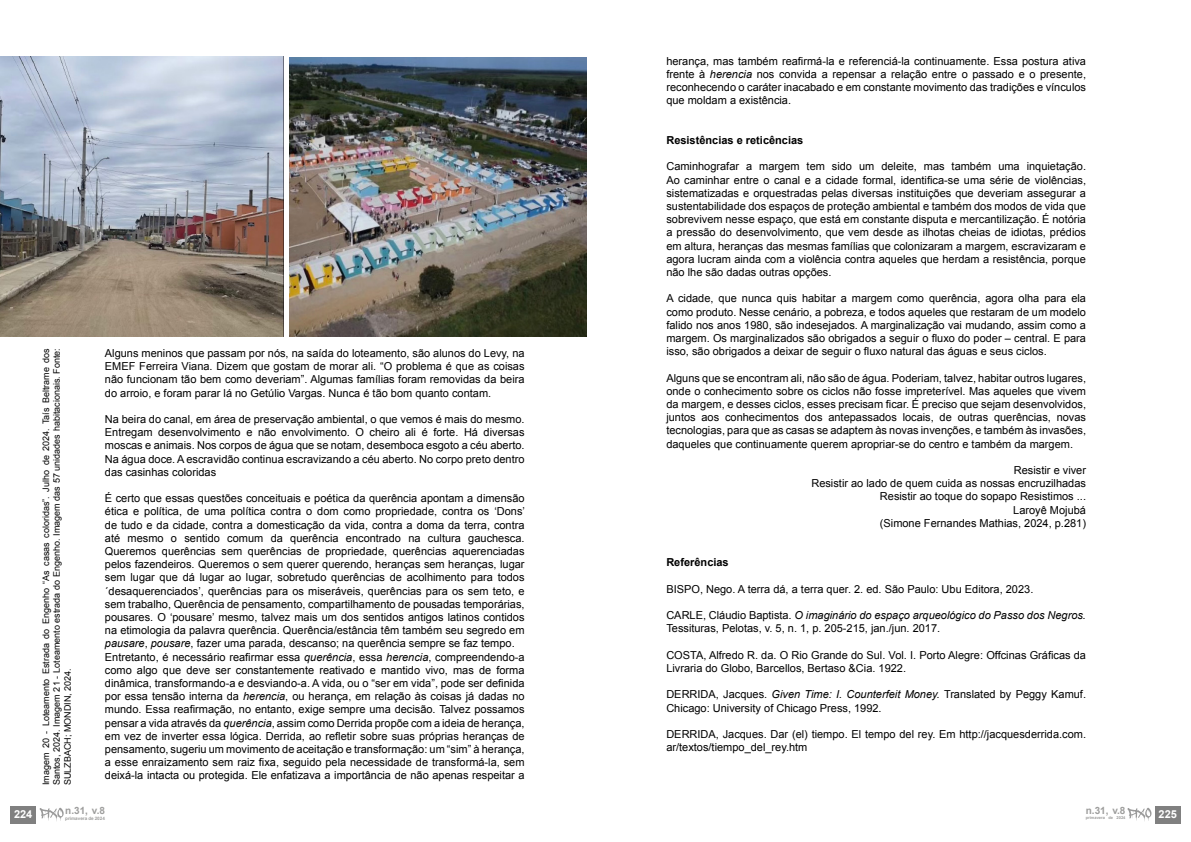
<style>
.page{position:relative;width:1191px;height:842px;background:#fff}
.page>*{position:absolute;margin:0;border:0;box-sizing:border-box;transform-origin:0 0}
.t1{font:11px/13.2px "Arial";color:#000;text-align:justify}
.t2{font:700 11px "Arial";color:#000}
.t3{font:700 11px "Arial";color:#fff}
.t4{font:700 10px "Arial";color:#9d9d9c}
.t5{font:9px/10.8px "Arial";color:#000;text-align:justify}
.t6{font:700 4.6px "Arial";color:#9d9d9c}
.t7{font:700 4px "Arial";color:#9d9d9c}
.s1{font-style:italic}
</style>
<div class="page">
<img style="left:0;top:57px;width:283px;height:279px">
<img style="left:289px;top:57px;width:298px;height:279px">
<div style="left:11px;top:806px;width:25px;height:17px;background:#808080"></div>
<svg style="left:40px;top:808px;width:24px;height:13px"></svg>
<div style="left:1155px;top:806px;width:25px;height:17px;background:#808080"></div>
<svg style="left:1127px;top:808px;width:24px;height:13px"></svg>
<p class="t5" style="left:41px;top:785px;width:439px;rotate:-90deg">Imagem 20 - Loteamento Estrada do Engenho “As casas coloridas”. Julho de 2024. Taís Beltrame dos Santos, 2024. Imagem 21 - Loteamento estrada do Engenho. Imagem das 57 unidades habitacionais. Fonte:<br>SULZBACH; MONDIN, 2024.</p>
<p class="t1" style="left:105px;top:347px;width:421px">Alguns meninos que passam por nós, na saída do loteamento, são alunos do Levy, na EMEF Ferreira Viana. Dizem que gostam de morar ali. “O problema é que as coisas não funcionam tão bem como deveriam”. Algumas famílias foram removidas da beira do arroio, e foram parar lá no Getúlio Vargas. Nunca é tão bom quanto contam.</p>
<p class="t1" style="left:105px;top:413px;width:421px">Na beira do canal, em área de preservação ambiental, o que vemos é mais do mesmo.<br>Entregam desenvolvimento e não envolvimento. O cheiro ali é forte. Há diversas moscas e animais. Nos corpos de água que se notam, desemboca esgoto a céu aberto.<br>Na água doce. A escravidão continua escravizando a céu aberto. No corpo preto dentro das casinhas coloridas</p>
<p class="t1" style="left:105px;top:492px;width:421px;text-align:left">É certo que essas questões conceituais e poética da querência apontam a dimensão ética e política, de uma política contra o dom como propriedade, contra os ‘Dons’ de tudo e da cidade, contra a domesticação da vida, contra a doma da terra, contra até mesmo o sentido comum da querência encontrado na cultura gauchesca.<br>Queremos querências sem querências de propriedade, querências aquerenciadas pelos fazendeiros. Queremos o sem querer querendo, heranças sem heranças, lugar sem lugar que dá lugar ao lugar, sobretudo querências de acolhimento para todos ´desaquerenciados’, querências para os miseráveis, querências para os sem teto, e sem trabalho, Querência de pensamento, compartilhamento de pousadas temporárias, pousares. O ‘pousare’ mesmo, talvez mais um dos sentidos antigos latinos contidos na etimologia da palavra querência. Querência/estância têm também seu segredo em <span class="s1">pausare</span>, <span class="s1">pousare</span>, fazer uma parada, descanso; na querência sempre se faz tempo.<br>Entretanto, é necessário reafirmar essa <span class="s1">querência</span>, essa <span class="s1">herencia</span>, compreendendo-a como algo que deve ser constantemente reativado e mantido vivo, mas de forma dinâmica, transformando-a e desviando-a. A vida, ou o “ser em vida”, pode ser definida por essa tensão interna da <span class="s1">herencia</span>, ou herança, em relação às coisas já dadas no mundo. Essa reafirmação, no entanto, exige sempre uma decisão. Talvez possamos pensar a vida através da <span class="s1">querência</span>, assim como Derrida propõe com a ideia de herança, em vez de inverter essa lógica. Derrida, ao refletir sobre suas próprias heranças de pensamento, sugeriu um movimento de aceitação e transformação: um “sim” à herança, a esse enraizamento sem raiz fixa, seguido pela necessidade de transformá-la, sem deixá-la intacta ou protegida. Ele enfatizava a importância de não apenas respeitar a</p>
<p class="t3" style="left:14px;top:807px;width:20px">224</p>
<p class="t4" style="left:65px;top:804px;width:41px">n.31, v.8</p>
<p class="t6" style="left:65px;top:815px;width:41px">primavera de 2024</p>
<p class="t1" style="left:666px;top:54px;width:421px">herança, mas também reafirmá-la e referenciá-la continuamente. Essa postura ativa frente à <span class="s1">herencia</span> nos convida a repensar a relação entre o passado e o presente, reconhecendo o caráter inacabado e em constante movimento das tradições e vínculos que moldam a existência.</p>
<p class="t2" style="left:666px;top:133px;width:138px">Resistências e reticências</p>
<p class="t1" style="left:666px;top:160px;width:421px">Caminhografar a margem tem sido um deleite, mas também uma inquietação.<br>Ao caminhar entre o canal e a cidade formal, identifica-se uma série de violências, sistematizadas e orquestradas pelas diversas instituições que deveriam assegurar a sustentabilidade dos espaços de proteção ambiental e também dos modos de vida que sobrevivem nesse espaço, que está em constante disputa e mercantilização. É notória a pressão do desenvolvimento, que vem desde as ilhotas cheias de idiotas, prédios em altura, heranças das mesmas famílias que colonizaram a margem, escravizaram e agora lucram ainda com a violência contra aqueles que herdam a resistência, porque não lhe são dadas outras opções.</p>
<p class="t1" style="left:666px;top:292px;width:421px">A cidade, que nunca quis habitar a margem como querência, agora olha para ela como produto. Nesse cenário, a pobreza, e todos aqueles que restaram de um modelo falido nos anos 1980, são indesejados. A marginalização vai mudando, assim como a margem. Os marginalizados são obrigados a seguir o fluxo do poder – central. E para isso, são obrigados a deixar de seguir o fluxo natural das águas e seus ciclos.</p>
<p class="t1" style="left:666px;top:371px;width:421px">Alguns que se encontram ali, não são de água. Poderiam, talvez, habitar outros lugares, onde o conhecimento sobre os ciclos não fosse impreterível. Mas aqueles que vivem da margem, e desses ciclos, esses precisam ficar. É preciso que sejam desenvolvidos, juntos aos conhecimentos dos antepassados locais, de outras querências, novas tecnologias, para que as casas se adaptem às novas invenções, e também às invasões, daqueles que continuamente querem apropriar-se do centro e também da margem.</p>
<p class="t1" style="left:811px;top:464px;width:276px;text-align:right">Resistir e viver<br>Resistir ao lado de quem cuida as nossas encruzilhadas Resistir ao toque do sopapo Resistimos ...<br>Laroyê Mojubá<br>(Simone Fernandes Mathias, 2024, p.281)</p>
<p class="t2" style="left:666px;top:555px;width:64px">Referências</p>
<p class="t1" style="left:666px;top:582px;width:368px">BISPO, Nego. A terra dá, a terra quer. 2. ed. São Paulo: Ubu Editora, 2023.</p>
<p class="t1" style="left:666px;top:609px;width:421px">CARLE, Cláudio Baptista<span class="s1">. O imaginário do espaço arqueológico do Passo dos Negros.<br></span>Tessituras, Pelotas, v. 5, n. 1, p. 205-215, jan./jun. 2017.</p>
<p class="t1" style="left:666px;top:648px;width:421px">COSTA, Alfredo R. da. O Rio Grande do Sul. Vol. I. Porto Alegre: Offcinas Gráficas da<br>Livraria do Globo, Barcellos, Bertaso &amp;Cia. 1922.</p>
<p class="t1" style="left:666px;top:688px;width:421px">DERRIDA, Jacques. <span class="s1">Given Time: I. Counterfeit Money.</span> Translated by Peggy Kamuf.<br>Chicago: University of Chicago Press, 1992.</p>
<p class="t1" style="left:666px;top:728px;width:421px">DERRIDA, Jacques. Dar (el) tiempo. El tempo del rey. Em http://jacquesderrida.com. ar/textos/tiempo_del_rey.htm</p>
<p class="t4" style="left:1085px;top:804px;width:41px">n.31, v.8</p>
<p class="t7" style="left:1085px;top:815px;width:41px">primavera de 2024</p>
<p class="t3" style="left:1158px;top:807px;width:20px">225</p>
</div>
